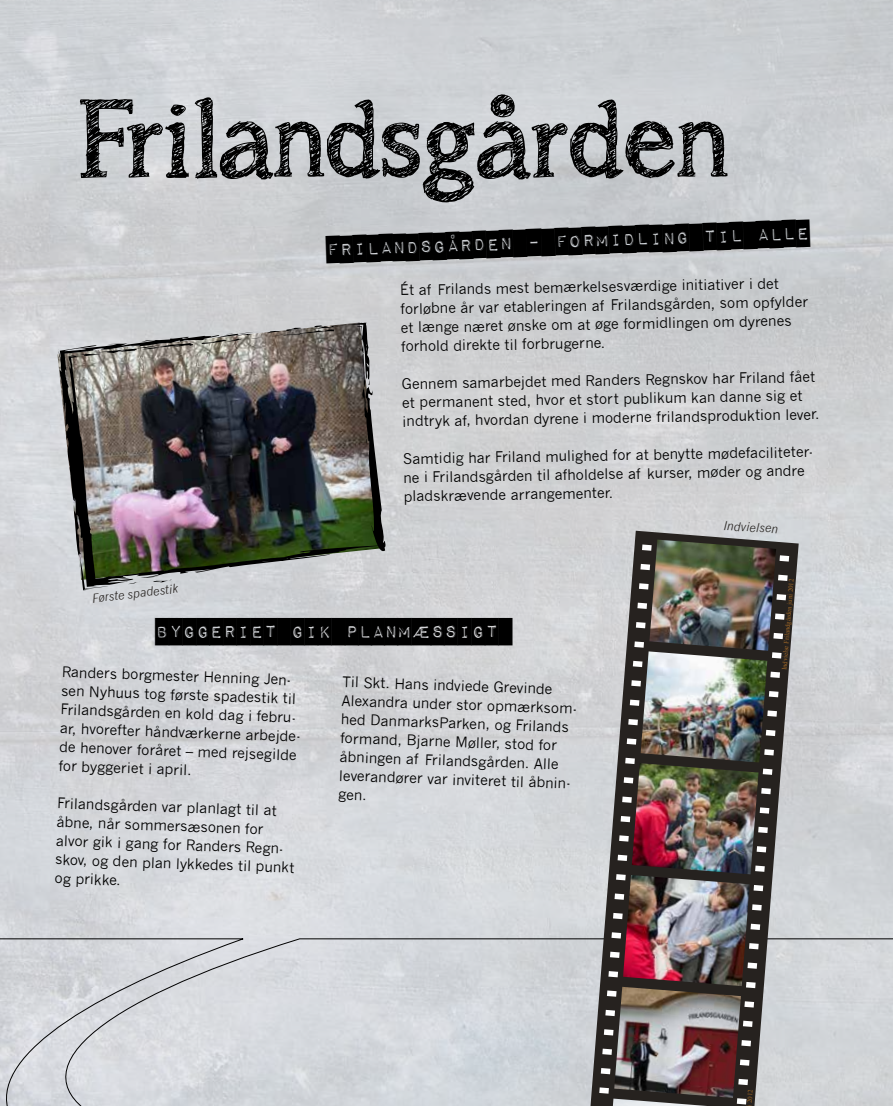
<style>
.page{position:relative;width:893px;height:1106px;background:#fff}
.page>*{position:absolute;margin:0;border:0;box-sizing:border-box;transform-origin:0 0}
.t1{font:108px "asongforjennifer";color:#000}
.t2{font:22.5px "Impact Label";color:#000}
.t3{font:14.25px/18.8px "News Gothic";color:#000}
.t4{font:italic 12px "News Gothic";color:#26221f}
.t5{font:6.75px "Times New Roman";color:#a16826}
</style>
<div class="page">
<svg style="left:0;top:938px;width:893px;height:168px"></svg>
<svg style="left:58px;top:335px;width:327px;height:255px;fill:#d0d2d6"></svg>
<img style="left:63px;top:322px;width:323px;height:249px">
<svg style="left:714px;top:530px;width:84px;height:576px"></svg>
<svg style="left:590px;top:530px;width:68px;height:576px"></svg>
<img style="left:649px;top:539px;width:127px;height:111px">
<img style="left:641px;top:651px;width:126px;height:111px">
<img style="left:632px;top:763px;width:126px;height:111px">
<img style="left:623px;top:875px;width:127px;height:111px">
<img style="left:614px;top:986px;width:127px;height:111px">
<img style="left:613px;top:1098px;width:94px;height:8px">
<h1 class="t1" style="left:77px;top:74px;width:653px">Frilandsgården</h1>
<h2 class="t2" style="left:326px;top:236px;width:485px;rotate:-2deg">FRILANDSGÅRDEN – FORMIDLING TIL ALLE</h2>
<p class="t3" style="left:400px;top:281px;width:409px;rotate:-1deg">Ét af Frilands mest bemærkelsesværdige initiativer i det forløbne år var etableringen af Frilandsgården, som opfylder et længe næret ønske om at øge formidlingen om dyrenes forhold direkte til forbrugerne.</p>
<p class="t3" style="left:402px;top:374px;width:418px;rotate:-1deg">Gennem samarbejdet med Randers Regnskov har Friland fået et permanent sted, hvor et stort publikum kan danne sig et indtryk af, hvordan dyrene i moderne frilandsproduktion lever.</p>
<p class="t3" style="left:403px;top:449px;width:414px;rotate:-1deg">Samtidig har Friland mulighed for at benytte mødefaciliteter&shy;ne i Frilandsgården til afholdelse af kurser, møder og andre pladskrævende arrangementer.</p>
<p class="t4" style="left:91px;top:591px;width:88px;rotate:-6deg">Første spadestik</p>
<h2 class="t2" style="left:156px;top:617px;width:344px">BYGGERIET GIK PLANMÆSSIGT</h2>
<p class="t3" style="left:62px;top:662px;width:245px;rotate:2deg">Randers borgmester Henning Jen&shy;sen Nyhuus tog første spadestik til Frilandsgården en kold dag i febru&shy;ar, hvorefter håndværkerne arbejde&shy;de henover foråret – med rejsegilde for byggeriet i april.</p>
<p class="t3" style="left:58px;top:793px;width:241px;rotate:2deg">Frilandsgården var planlagt til at åbne, når sommersæsonen for alvor gik i gang for Randers Regn&shy;skov, og den plan lykkedes til punkt og prikke.</p>
<p class="t3" style="left:343px;top:672px;width:240px;rotate:2deg">Til Skt. Hans indviede Grevinde<br>Alexandra under stor opmærksom&shy;hed DanmarksParken, og Frilands formand, Bjarne Møller, stod for åbningen af Frilandsgården. Alle leverandører var inviteret til åbnin&shy;gen.</p>
<p class="t4" style="left:724px;top:519px;width:56px;rotate:3deg">Indvielsen</p>
<p class="t5" style="left:779px;top:670px;width:93px;rotate:-85deg">Indvielse Frilandgården juni 2012</p>
<p class="t5" style="left:745px;top:1105px;width:19px;rotate:-85deg">i 2012</p>
</div>
